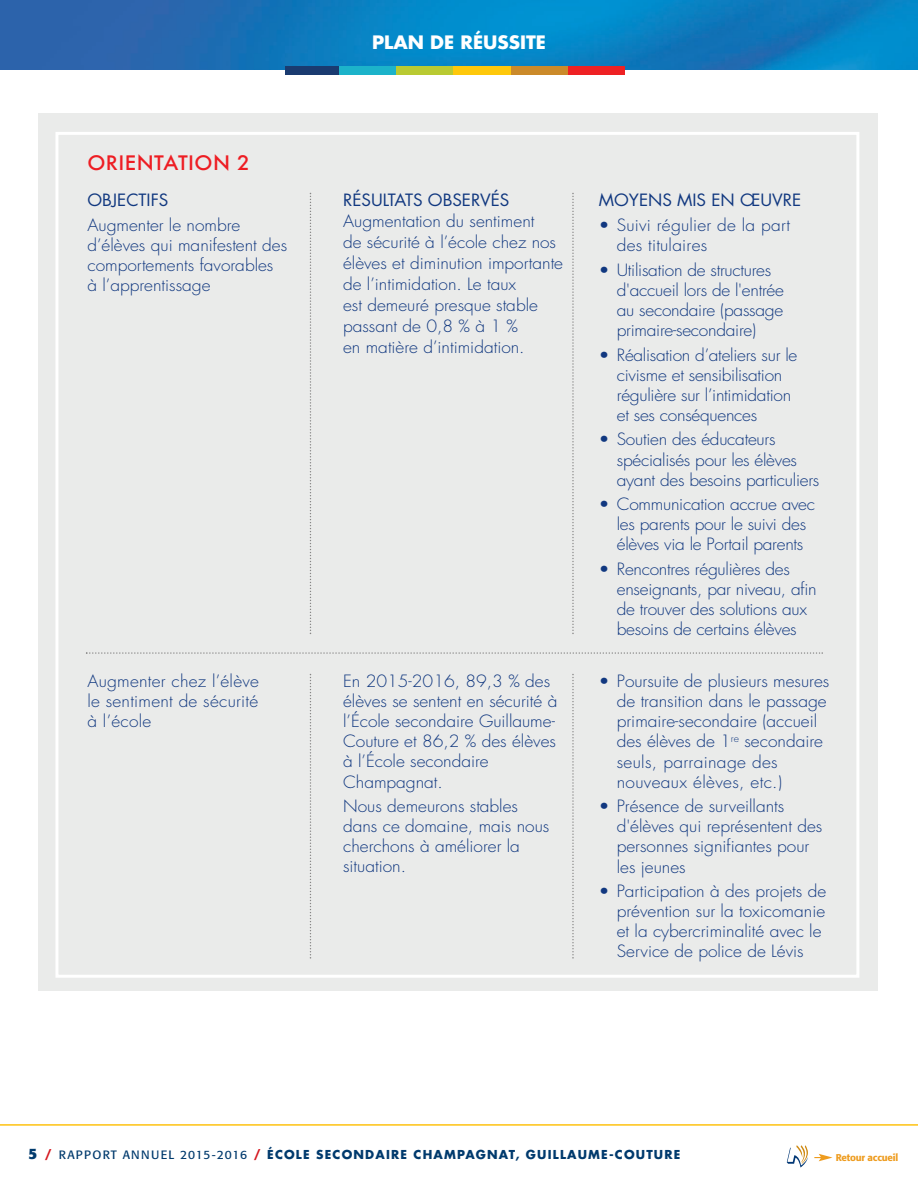
<style>
.page{position:relative;width:918px;height:1188px;background:#fff}
.page>*{position:absolute;margin:0;border:0;box-sizing:border-box;transform-origin:0 0}
.t1{font:500 19.5px "Futura";letter-spacing:.02em;color:#ee1d23;scale:1.04 1}
.t2{font:700 18px "Futura";color:#fff}
.t3{font:300 16.5px/20.1px "Futura";color:#113880;scale:1.05 1}
.t4{font:16.5px "Futura";color:#113880;scale:1.04 1}
.t5{font:700 12px "Futura";letter-spacing:.1em;color:#003a6d}
.t6{font:500 9.75px "Formata";letter-spacing:-.02em;color:#ee9c1f}
.s1{font-family:"Formata";font-size:15px}
.s2{color:#d5171f}
.s3{font-family:"Formata";font-weight:400}
</style>
<div class="page">
<svg style="left:814px;top:1154px;width:19px;height:7px"></svg>
<svg style="left:787px;top:1145px;width:21px;height:23px"></svg>
<hr style="left:0;top:1124px;width:918px;height:2px;background:#fec210">
<div style="left:38px;top:114px;width:839px;height:877px;background:#eaebea"></div>
<img style="left:0;top:0;width:918px;height:70px">
<div style="left:286px;top:66px;width:53px;height:8px;background:#1a3b70"></div>
<div style="left:339px;top:66px;width:58px;height:8px;background:#1cb3ca"></div>
<div style="left:397px;top:66px;width:57px;height:8px;background:#b9ca32"></div>
<div style="left:454px;top:66px;width:57px;height:8px;background:#fec80b"></div>
<div style="left:511px;top:66px;width:57px;height:8px;background:#cb8a2a"></div>
<div style="left:568px;top:66px;width:57px;height:8px;background:#ee2123"></div>
<svg style="left:86px;top:652px;width:737px;height:2px"></svg>
<svg style="left:310px;top:193px;width:1px;height:441px"></svg>
<svg style="left:572px;top:193px;width:2px;height:441px"></svg>
<svg style="left:310px;top:674px;width:1px;height:285px"></svg>
<svg style="left:572px;top:674px;width:2px;height:285px"></svg>
<p class="t2" style="left:372px;top:34px;width:175px">PLAN DE RÉUSSITE</p>
<p class="t1" style="left:87px;top:150px;width:157px">ORIENTATION 2</p>
<p class="t4" style="left:87px;top:193px;width:79px">OBJECTIFS</p>
<p class="t3" style="left:87px;top:216px;width:192px">Augmenter le nombre d’élèves qui manifestent des comportements favorables à l’apprentissage</p>
<p class="t4" style="left:343px;top:193px;width:161px">RÉSULTATS OBSERVÉS</p>
<p class="t3" style="left:343px;top:212px;width:211px;line-height:21px">Augmentation du sentiment<br>de sécurité à l’école chez nos élèves et diminution importante de l’intimidation. Le taux<br>est demeuré presque stable passant de 0,8 % à 1 %<br>en matière d’intimidation.</p>
<p class="t3" style="left:87px;top:672px;width:165px;text-align:justify">Augmenter chez l’élève le sentiment de sécurité à l’école</p>
<p class="t3" style="left:343px;top:672px;width:206px">En 2015-2016, 89,3 % des élèves se sentent en sécurité à l’École secondaire Guillaume-<br>Couture et 86,2 % des élèves à l’École secondaire<br>Champagnat.</p>
<p class="t3" style="left:343px;top:797px;width:198px">Nous demeurons stables dans ce domaine, mais nous cherchons à améliorer la situation.</p>
<p class="t4" style="left:599px;top:193px;width:196px">MOYENS MIS EN ŒUVRE</p>
<p class="t3" style="left:617px;top:216px;width:167px;text-indent:-18px">• Suivi régulier de la part des titulaires</p>
<p class="t3" style="left:617px;top:261px;width:161px;text-indent:-18px">• Utilisation de structures d'accueil lors de l'entrée au secondaire (passage primaire-secondaire)</p>
<p class="t3" style="left:617px;top:346px;width:174px;text-indent:-18px">• Réalisation d’ateliers sur le civisme et sensibilisation régulière sur l’intimidation et ses conséquences</p>
<p class="t3" style="left:617px;top:431px;width:194px;text-indent:-18px">• Soutien des éducateurs spécialisés pour les élèves ayant des besoins particuliers</p>
<p class="t3" style="left:599px;top:496px;width:208px;text-align:center">• Communication accrue avec les parents pour le suivi des élèves via le Portail parents</p>
<p class="t3" style="left:617px;top:560px;width:192px;text-indent:-18px">• Rencontres régulières des enseignants, par niveau, afin de trouver des solutions aux besoins de certains élèves</p>
<p class="t3" style="left:617px;top:672px;width:204px;text-indent:-18px">• Poursuite de plusieurs mesures de transition dans le passage primaire-secondaire (accueil des élèves de 1<sup>re</sup> secondaire seuls, parrainage des nouveaux élèves, etc.)</p>
<p class="t3" style="left:617px;top:798px;width:197px;text-indent:-18px">• Présence de surveillants d'élèves qui représentent des personnes signifiantes pour les jeunes</p>
<p class="t3" style="left:617px;top:882px;width:201px;text-indent:-18px">• Participation à des projets de prévention sur la toxicomanie et la cybercriminalité avec le<br>Service de police de Lévis</p>
<p class="t5" style="left:29px;top:1149px;width:653px"><span class="s1">5</span> <span class="s2">/</span> <span class="s3">RAPPORT ANNUEL 2015-2016</span> <span class="s2">/</span> ÉCOLE SECONDAIRE CHAMPAGNAT, GUILLAUME-COUTURE</p>
<p class="t6" style="left:836px;top:1153px;width:64px">Retour accueil</p>
</div>
